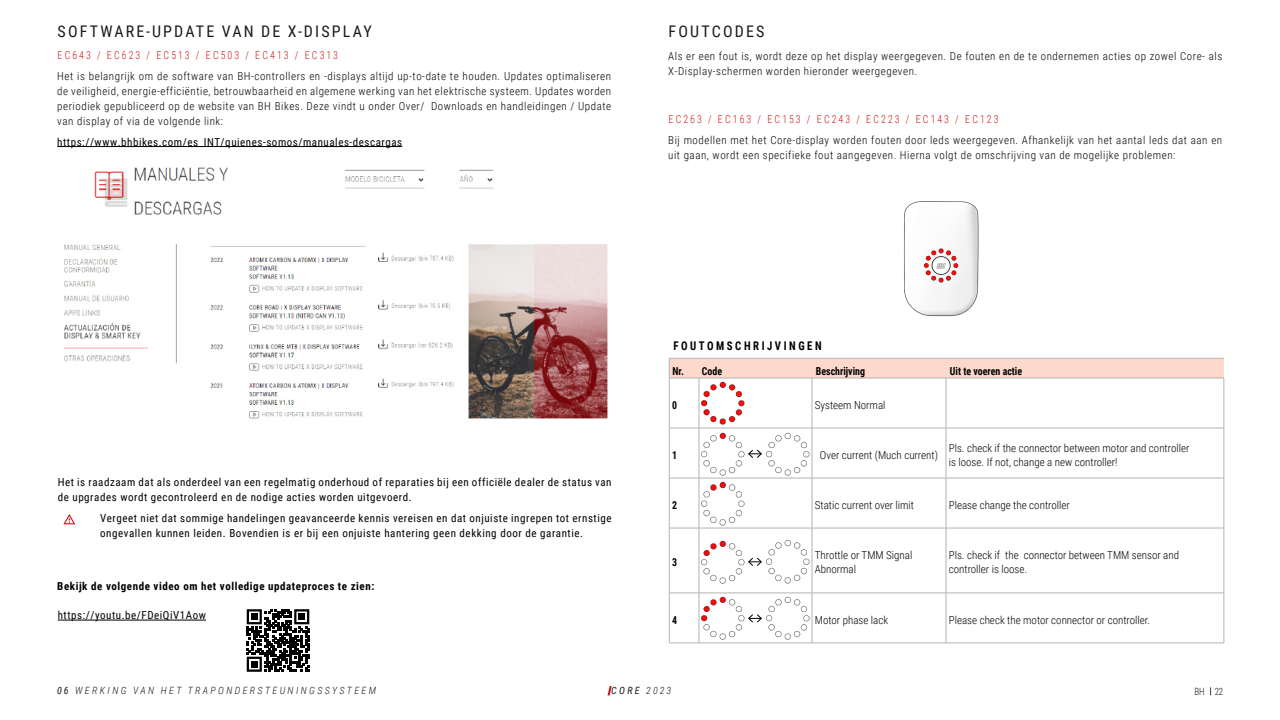
<style>
.page{position:relative;width:1280px;height:720px;background:#fff}
.page>*{position:absolute;margin:0;border:0;box-sizing:border-box;transform-origin:0 0}
.t1{font:16px "Roboto Condensed";letter-spacing:.135em;color:#1a1a1a}
.t2{font:700 12px "Roboto Condensed";letter-spacing:.235em;color:#000;scale:.9 1}
.t3{font:300 11px/15px "Roboto Condensed";letter-spacing:.05em;color:#000}
.t4{font:11px/15px "Roboto Condensed";letter-spacing:.05em;color:#000}
.t5{font:300 11px/14px "Roboto Condensed";color:#000}
.t6{font:300 11px "Roboto Condensed";letter-spacing:.21em;color:#cd1719;scale:.9 1}
.t7{font:700 11px "Roboto Condensed";letter-spacing:.05em;color:#000}
.t8{font:700 11px "Roboto Condensed";color:#000;scale:.9 1}
.t9{font:700 11px "Roboto Condensed";letter-spacing:.05em;color:#000;scale:.9 1}
.t10{font:italic 300 10px "Roboto Condensed";letter-spacing:.235em;color:#1a1a1a}
.t11{font:italic 10px "Roboto Condensed";color:#1a1a1a}
.t12{font:300 10px "Roboto Condensed";color:#1a1a1a;scale:.9 1}
.s1{font-weight:400}
.s2{font-weight:300}
</style>
<div class="page">
<svg style="left:608px;top:686px;width:4px;height:9px"></svg>
<img style="left:904px;top:201px;width:75px;height:116px">
<div style="left:669px;top:359px;width:555px;height:19px;background:#fcd9ca"></div>
<hr style="left:669px;top:358px;width:30px;height:1px;background:#b3b3b3">
<hr style="left:699px;top:358px;width:113px;height:1px;background:#b3b3b3">
<hr style="left:946px;top:358px;width:278px;height:1px;background:#b3b3b3">
<hr style="left:669px;top:378px;width:30px;height:1px;background:#b3b3b3">
<hr style="left:669px;top:378px;width:1px;height:50px;background:#b3b3b3">
<hr style="left:699px;top:378px;width:113px;height:1px;background:#b3b3b3">
<hr style="left:699px;top:378px;width:1px;height:50px;background:#b3b3b3">
<hr style="left:812px;top:378px;width:1px;height:50px;background:#b3b3b3">
<hr style="left:946px;top:378px;width:278px;height:1px;background:#b3b3b3">
<hr style="left:946px;top:378px;width:1px;height:50px;background:#b3b3b3">
<hr style="left:1224px;top:378px;width:1px;height:50px;background:#b3b3b3">
<hr style="left:669px;top:428px;width:30px;height:1px;background:#b3b3b3">
<hr style="left:669px;top:428px;width:1px;height:50px;background:#b3b3b3">
<hr style="left:699px;top:428px;width:113px;height:1px;background:#b3b3b3">
<hr style="left:699px;top:428px;width:1px;height:50px;background:#b3b3b3">
<hr style="left:812px;top:428px;width:134px;height:1px;background:#b3b3b3">
<hr style="left:812px;top:428px;width:1px;height:50px;background:#b3b3b3">
<hr style="left:946px;top:428px;width:278px;height:1px;background:#b3b3b3">
<hr style="left:946px;top:428px;width:1px;height:50px;background:#b3b3b3">
<hr style="left:1224px;top:428px;width:1px;height:50px;background:#b3b3b3">
<hr style="left:669px;top:478px;width:30px;height:1px;background:#b3b3b3">
<hr style="left:669px;top:478px;width:1px;height:50px;background:#b3b3b3">
<hr style="left:699px;top:478px;width:113px;height:1px;background:#b3b3b3">
<hr style="left:699px;top:478px;width:1px;height:50px;background:#b3b3b3">
<hr style="left:812px;top:478px;width:134px;height:1px;background:#b3b3b3">
<hr style="left:812px;top:478px;width:1px;height:50px;background:#b3b3b3">
<hr style="left:946px;top:478px;width:278px;height:1px;background:#b3b3b3">
<hr style="left:946px;top:478px;width:1px;height:50px;background:#b3b3b3">
<hr style="left:1224px;top:478px;width:1px;height:50px;background:#b3b3b3">
<hr style="left:669px;top:528px;width:30px;height:1px;background:#b3b3b3">
<hr style="left:669px;top:528px;width:1px;height:65px;background:#b3b3b3">
<hr style="left:699px;top:528px;width:113px;height:1px;background:#b3b3b3">
<hr style="left:699px;top:528px;width:1px;height:65px;background:#b3b3b3">
<hr style="left:812px;top:528px;width:134px;height:1px;background:#b3b3b3">
<hr style="left:812px;top:528px;width:1px;height:65px;background:#b3b3b3">
<hr style="left:946px;top:528px;width:278px;height:1px;background:#b3b3b3">
<hr style="left:946px;top:528px;width:1px;height:65px;background:#b3b3b3">
<hr style="left:1224px;top:528px;width:1px;height:65px;background:#b3b3b3">
<hr style="left:669px;top:593px;width:30px;height:1px;background:#b3b3b3">
<hr style="left:669px;top:593px;width:1px;height:50px;background:#b3b3b3">
<hr style="left:699px;top:593px;width:113px;height:1px;background:#b3b3b3">
<hr style="left:699px;top:593px;width:1px;height:50px;background:#b3b3b3">
<hr style="left:812px;top:593px;width:134px;height:1px;background:#b3b3b3">
<hr style="left:812px;top:593px;width:1px;height:50px;background:#b3b3b3">
<hr style="left:946px;top:593px;width:278px;height:1px;background:#b3b3b3">
<hr style="left:946px;top:593px;width:1px;height:50px;background:#b3b3b3">
<hr style="left:1224px;top:593px;width:1px;height:50px;background:#b3b3b3">
<hr style="left:669px;top:643px;width:30px;height:1px;background:#b3b3b3">
<hr style="left:699px;top:643px;width:113px;height:1px;background:#b3b3b3">
<hr style="left:812px;top:643px;width:134px;height:1px;background:#b3b3b3">
<hr style="left:946px;top:643px;width:278px;height:1px;background:#b3b3b3">
<hr style="left:812px;top:358px;width:134px;height:1px;background:#b3b3b3">
<hr style="left:812px;top:378px;width:134px;height:1px;background:#b3b3b3">
<img style="left:701px;top:381px;width:44px;height:44px">
<img style="left:701px;top:432px;width:44px;height:44px">
<img style="left:701px;top:481px;width:44px;height:45px">
<img style="left:701px;top:540px;width:44px;height:44px">
<img style="left:701px;top:596px;width:44px;height:44px">
<img style="left:766px;top:432px;width:44px;height:44px">
<img style="left:766px;top:539px;width:44px;height:45px">
<img style="left:766px;top:596px;width:44px;height:44px">
<svg style="left:748px;top:449px;width:14px;height:9px"></svg>
<svg style="left:748px;top:557px;width:14px;height:9px"></svg>
<svg style="left:748px;top:614px;width:14px;height:9px"></svg>
<svg style="left:63px;top:514px;width:12px;height:10px"></svg>
<svg style="left:247px;top:609px;width:62px;height:63px"></svg>
<div style="left:251px;top:661px;width:7px;height:6px;background:#000"></div>
<hr style="left:58px;top:620px;width:148px;height:1px;background:#000">
<hr style="left:57px;top:146px;width:345px;height:1px;background:#000">
<img style="left:64px;top:167px;width:544px;height:252px">
<h1 class="t1" style="left:58px;top:21px;width:316px">SOFTWARE-UPDATE VAN DE X-DISPLAY</h1>
<p class="t6" style="left:57px;top:48px;width:313px">EC643 / EC623 / EC513 / EC503 / EC413 / EC313</p>
<p class="t3" style="left:57px;top:68px;width:555px;text-align:justify">Het is belangrijk om de software van BH-controllers en -displays altijd up-to-date te houden. Updates optimaliseren de veiligheid, energie-efficiëntie, betrouwbaarheid en algemene werking van het elektrische systeem. Updates worden periodiek gepubliceerd op de website van BH Bikes. Deze vindt u onder Over/ Downloads en handleidingen / Update van display of via de volgende link:</p>
<p class="t4" style="left:57px;top:134px;width:347px">https://www.bhbikes.com/es_INT/quienes-somos/manuales-descargas</p>
<h1 class="t1" style="left:669px;top:20px;width:97px">FOUTCODES</h1>
<p class="t3" style="left:668px;top:48px;width:555px">Als er een fout is, wordt deze op het display weergegeven. De fouten en de te ondernemen acties op zowel Core- als<br>X-Display-schermen worden hieronder weergegeven.</p>
<p class="t6" style="left:668px;top:112px;width:368px">EC263 / EC163 / EC153 / EC243 / EC223 / EC143 / EC123</p>
<p class="t3" style="left:668px;top:132px;width:555px">Bij modellen met het Core-display worden fouten door leds weergegeven. Afhankelijk van het aantal leds dat aan en uit gaan, wordt een specifieke fout aangegeven. Hierna volgt de omschrijving van de mogelijke problemen:</p>
<p class="t4" style="left:58px;top:474px;width:555px">Het is raadzaam dat als onderdeel van een regelmatig onderhoud of reparaties bij een officiële dealer de status van de upgrades wordt gecontroleerd en de nodige acties worden uitgevoerd.</p>
<p class="t4" style="left:100px;top:510px;width:513px">Vergeet niet dat sommige handelingen geavanceerde kennis vereisen en dat onjuiste ingrepen tot ernstige ongevallen kunnen leiden. Bovendien is er bij een onjuiste hantering geen dekking door de garantie.</p>
<p class="t7" style="left:57px;top:579px;width:319px">Bekijk de volgende video om het volledige updateproces te zien:</p>
<p class="t4" style="left:58px;top:607px;width:150px">https://youtu.be/FDeiQiV1Aow</p>
<p class="t2" style="left:673px;top:337px;width:166px">FOUTOMSCHRIJVINGEN</p>
<p class="t9" style="left:673px;top:363px;width:57px">Nr. Code</p>
<p class="t8" style="left:816px;top:363px;width:56px">Beschrijving</p>
<p class="t8" style="left:950px;top:363px;width:82px">Uit te voeren actie</p>
<p class="t9" style="left:672px;top:397px;width:7px">0</p>
<p class="t5" style="left:815px;top:397px;width:72px">Systeem Normal</p>
<p class="t9" style="left:672px;top:447px;width:7px">1</p>
<p class="t5" style="left:820px;top:447px;width:120px">Over current (Much current)</p>
<p class="t5" style="left:949px;top:440px;width:242px">Pls. check if the connector between motor and controller is loose. If not, change a new controller!</p>
<p class="t9" style="left:672px;top:497px;width:7px">2</p>
<p class="t5" style="left:815px;top:497px;width:101px">Static current over limit</p>
<p class="t5" style="left:949px;top:497px;width:122px">Please change the controller</p>
<p class="t9" style="left:672px;top:555px;width:7px">3</p>
<p class="t5" style="left:815px;top:548px;width:99px">Throttle or TMM Signal<br>Abnormal</p>
<p class="t5" style="left:949px;top:548px;width:232px">Pls. check if the connector between TMM sensor and controller is loose.</p>
<p class="t9" style="left:672px;top:612px;width:7px">4</p>
<p class="t5" style="left:815px;top:612px;width:75px">Motor phase lack</p>
<p class="t5" style="left:949px;top:612px;width:203px">Please check the motor connector or controller.</p>
<p class="t10" style="left:57px;top:684px;width:321px"><span class="s1">06</span> WERKING VAN HET TRAPONDERSTEUNINGSSYSTEEM</p>
<p class="t11" style="left:611px;top:684px;width:62px">CORE <span class="s2">2023</span></p>
<p class="t12" style="left:1194px;top:685px;width:34px">BH 22</p>
</div>
